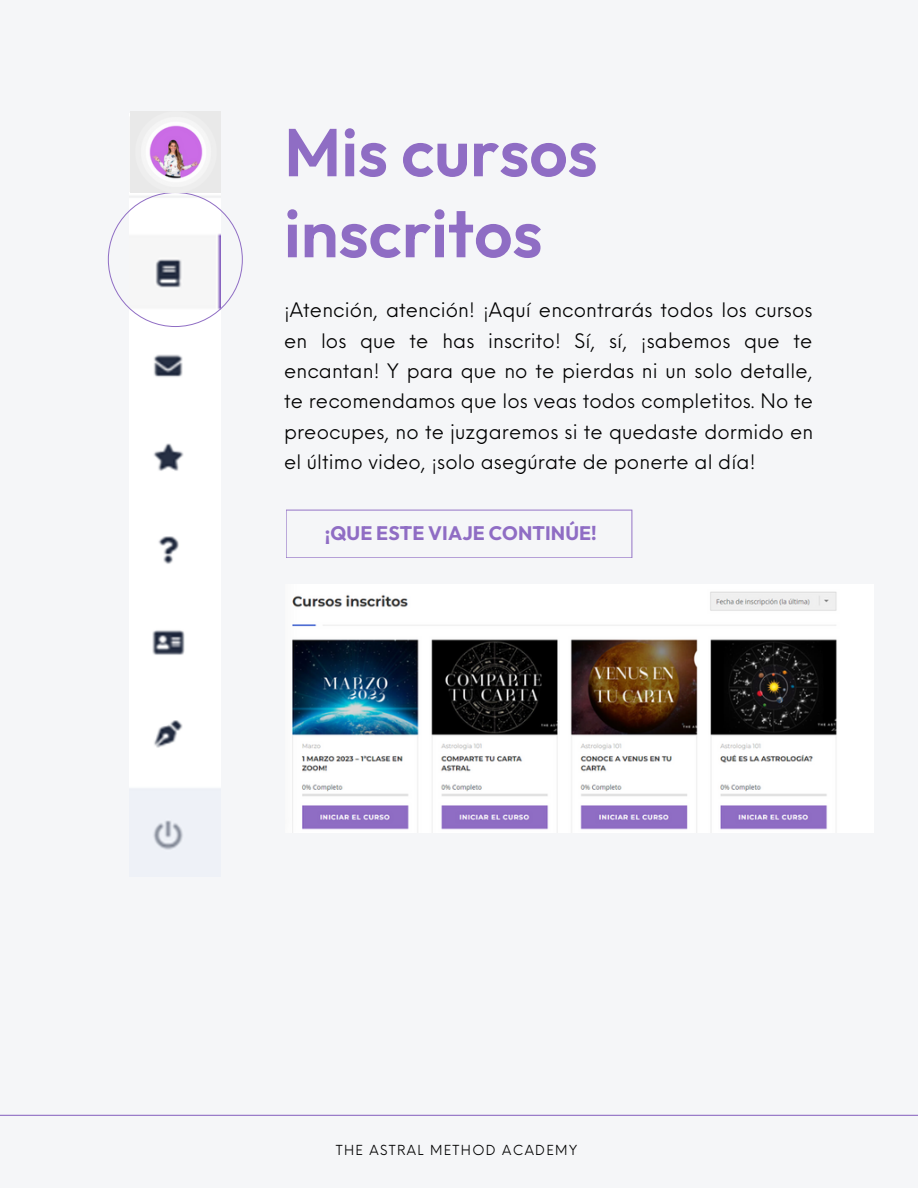
<style>
.page{position:relative;width:918px;height:1188px;background:#f5f6f8}
.page>*{position:absolute;margin:0;border:0;box-sizing:border-box;transform-origin:0 0}
.t1{font:600 67.5px/81px "Outfit";color:#8f6dc4}
.t2{font:19.5px/30.3px "Neue Einstellung";letter-spacing:.005em;color:#000;text-align:justify}
.t3{font:700 19.5px "Outfit";letter-spacing:.005em;color:#8f6dc4}
.t4{font:13.5px "Neue Einstellung";letter-spacing:.1em;color:#000}
</style>
<div class="page">
<svg style="left:286px;top:510px;width:346px;height:48px"></svg>
<hr style="left:0;top:1115px;width:918px;height:1px;background:#8f6dc4">
<img style="left:152px;top:355px;width:33px;height:495px">
<img style="left:292px;top:592px;width:545px;height:238px">
<svg style="left:108px;top:202px;width:135px;height:125px"></svg>
<img style="left:130px;top:111px;width:91px;height:91px">
<h1 class="t1" style="left:284px;top:111px;width:315px">Mis cursos inscritos</h1>
<p class="t2" style="left:284px;top:293px;width:531px">¡Atención, atención! ¡Aquí encontrarás todos los cursos en los que te has inscrito! Sí, sí, ¡sabemos que te encantan! Y para que no te pierdas ni un solo detalle, te recomendamos que los veas todos completitos. No te preocupes, no te juzgaremos si te quedaste dormido en el último video, ¡solo asegúrate de ponerte al día!</p>
<p class="t3" style="left:325px;top:520px;width:274px">¡QUE ESTE VIAJE CONTINÚE!</p>
<p class="t4" style="left:336px;top:1138px;width:243px">THE ASTRAL METHOD ACADEMY</p>
</div>
